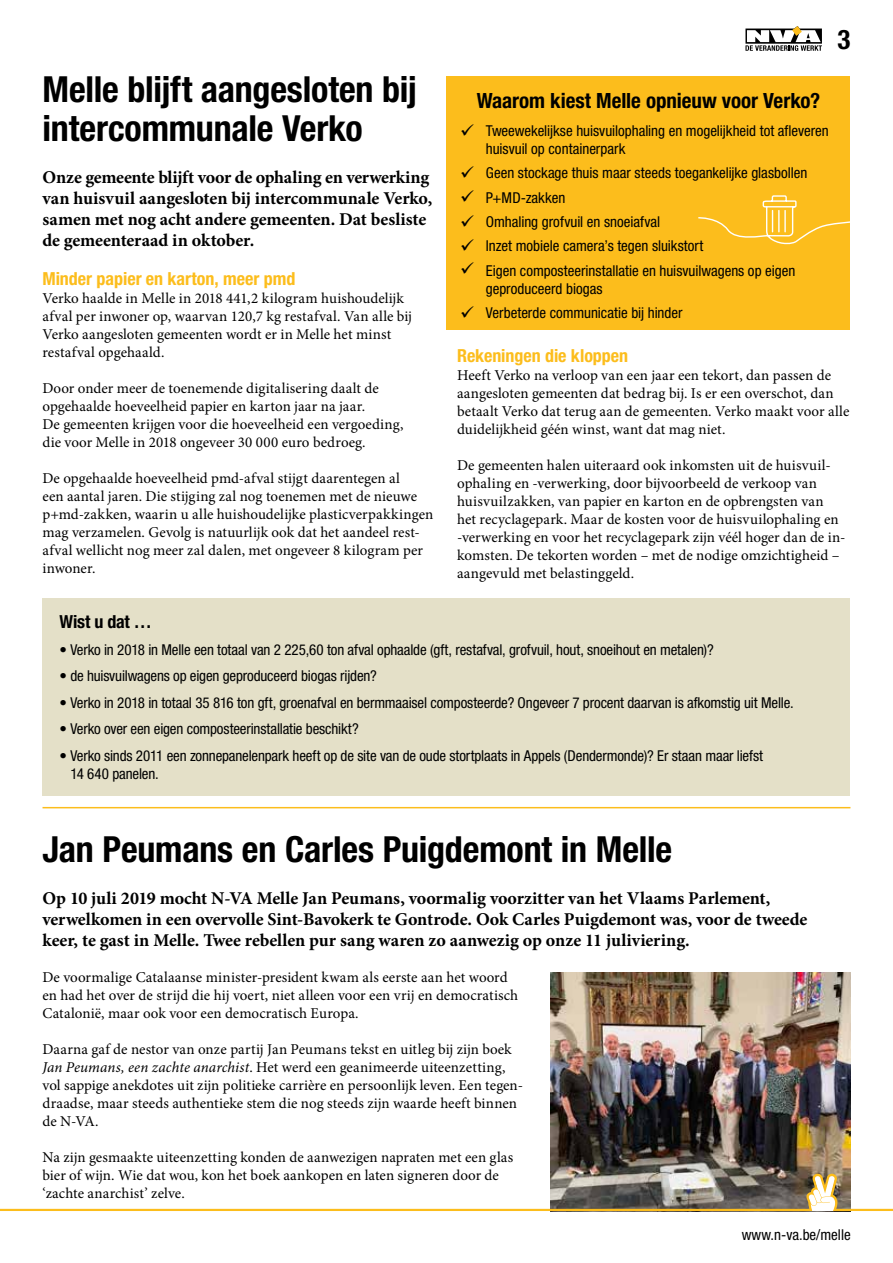
<style>
.page{position:relative;width:893px;height:1263px;background:#fff}
.page>*{position:absolute;margin:0;border:0;box-sizing:border-box;transform-origin:0 0}
.t1{font:700 condensed 36px/39px "Helvetica Neue LT Std";letter-spacing:-.005em;color:#000}
.t2{font:700 condensed 27px "Helvetica Neue LT Std";color:#000}
.t3{font:700 condensed 21px "Helvetica Neue LT Std";color:#000}
.t4{font:700 18px/21px "Minion Pro";letter-spacing:-.005em;color:#000}
.t5{font:700 condensed 18px "Helvetica Neue LT Std";color:#fcbd1c}
.t6{font:700 condensed 18px "Helvetica Neue LT Std";letter-spacing:-.01em;color:#000}
.t7{font:18px/24px "Wingdings";color:#000;text-align:justify}
.t8{font:15px/18px "Minion Pro";color:#000}
.t9{font:condensed 15px/24.3px "Helvetica Neue LT Std";letter-spacing:-.005em;color:#000}
.s1{font-style:italic}
</style>
<div class="page">
<div style="left:43px;top:598px;width:807px;height:198px;background:#e4e0c8"></div>
<hr style="left:43px;top:807px;width:807px;height:1px;background:#fcbd1c">
<img style="left:551px;top:972px;width:300px;height:201px">
<div style="left:446px;top:77px;width:404px;height:253px;background:#fcbd1c"></div>
<svg style="left:698px;top:195px;width:152px;height:50px"></svg>
<svg style="left:0;top:1173px;width:893px;height:38px"></svg>
<svg style="left:745px;top:26px;width:77px;height:25px"></svg>
<h1 class="t1" style="left:43px;top:69px;width:376px">Melle blijft aangesloten bij intercommunale Verko</h1>
<p class="t4" style="left:43px;top:167px;width:391px">Onze gemeente blijft voor de ophaling en verwerking van huisvuil aangesloten bij intercommunale Verko, samen met nog acht andere gemeenten. Dat besliste de gemeenteraad in oktober.</p>
<p class="t5" style="left:43px;top:268px;width:254px">Minder papier en karton, meer pmd</p>
<p class="t8" style="left:43px;top:290px;width:371px">Verko haalde in Melle in 2018 441,2 kilogram huishoudelijk afval per inwoner op, waarvan 120,7 kg restafval. Van alle bij Verko aangesloten gemeenten wordt er in Melle het minst restafval opgehaald.</p>
<p class="t8" style="left:43px;top:380px;width:362px">Door onder meer de toenemende digitalisering daalt de opgehaalde hoeveelheid papier en karton jaar na jaar.<br>De gemeenten krijgen voor die hoeveelheid een vergoeding, die voor Melle in 2018 ongeveer 30 000 euro bedroeg.</p>
<p class="t8" style="left:43px;top:470px;width:392px">De opgehaalde hoeveelheid pmd-afval stijgt daarentegen al<br>een aantal jaren. Die stijging zal nog toenemen met de nieuwe p+md-zakken, waarin u alle huishoudelijke plasticverpakkingen mag verzamelen. Gevolg is natuurlijk ook dat het aandeel rest&shy;afval wellicht nog meer zal dalen, met ongeveer 8 kilogram per inwoner.</p>
<h2 class="t2" style="left:837px;top:23px;width:14px">3</h2>
<h3 class="t3" style="left:477px;top:88px;width:345px">Waarom kiest Melle opnieuw voor Verko?</h3>
<p class="t9" style="left:486px;top:121px;width:344px;line-height:18px">Tweewekelijkse huisvuilophaling en mogelijkheid tot afleveren huisvuil op containerpark</p>
<p class="t9" style="left:486px;top:161px;width:323px">Geen stockage thuis maar steeds toegankelijke glasbollen P+MD-zakken<br>Omhaling grofvuil en snoeiafval<br>Inzet mobiele camera’s tegen sluikstort<br>Eigen composteerinstallatie en huisvuilwagens op eigen</p>
<p class="t9" style="left:486px;top:276px;width:198px">geproduceerd biogas<br>Verbeterde communicatie bij hinder</p>
<p class="t7" style="left:460px;top:162px;width:16px">✓ ✓ ✓ ✓ ✓</p>
<p class="t5" style="left:457px;top:345px;width:173px">Rekeningen die kloppen</p>
<p class="t8" style="left:457px;top:366px;width:394px">Heeft Verko na verloop van een jaar een tekort, dan passen de aangesloten gemeenten dat bedrag bij. Is er een overschot, dan betaalt Verko dat terug aan de gemeenten. Verko maakt voor alle duidelijkheid géén winst, want dat mag niet.</p>
<p class="t8" style="left:457px;top:456px;width:390px">De gemeenten halen uiteraard ook inkomsten uit de huisvuil&shy;ophaling en -verwerking, door bijvoorbeeld de verkoop van huisvuilzakken, van papier en karton en de opbrengsten van het recyclagepark. Maar de kosten voor de huisvuilophaling en -verwerking en voor het recyclagepark zijn véél hoger dan de in&shy;komsten. De tekorten worden – met de nodige omzichtigheid – aangevuld met belastinggeld.</p>
<p class="t6" style="left:60px;top:611px;width:94px">Wist u dat …</p>
<p class="t9" style="left:60px;top:637px;width:656px">• Verko in 2018 in Melle een totaal van 2 225,60 ton afval ophaalde (gft, restafval, grofvuil, hout, snoeihout en metalen)?</p>
<p class="t9" style="left:60px;top:664px;width:319px">• de huisvuilwagens op eigen geproduceerd biogas rijden?</p>
<p class="t9" style="left:60px;top:690px;width:736px">• Verko in 2018 in totaal 35 816 ton gft, groenafval en bermmaaisel composteerde? Ongeveer 7 procent daarvan is afkomstig uit Melle.</p>
<p class="t9" style="left:60px;top:717px;width:301px">• Verko over een eigen composteerinstallatie beschikt?</p>
<p class="t9" style="left:70px;top:746px;width:694px;line-height:18px;text-indent:-11px">• Verko sinds 2011 een zonnepanelenpark heeft op de site van de oude stortplaats in Appels (Dendermonde)? Er staan maar liefst<br>14 640 panelen.</p>
<h1 class="t1" style="left:43px;top:829px;width:631px">Jan Peumans en Carles Puigdemont in Melle</h1>
<p class="t4" style="left:43px;top:888px;width:766px">Op 10 juli 2019 mocht N-VA Melle Jan Peumans, voormalig voorzitter van het Vlaams Parlement, verwelkomen in een overvolle Sint-Bavokerk te Gontrode. Ook Carles Puigdemont was, voor de tweede keer, te gast in Melle. Twee rebellen pur sang waren zo aanwezig op onze 11 juliviering.</p>
<p class="t8" style="left:43px;top:968px;width:477px">De voormalige Catalaanse minister-president kwam als eerste aan het woord en had het over de strijd die hij voert, niet alleen voor een vrij en democratisch<br>Catalonië, maar ook voor een democratisch Europa.</p>
<p class="t8" style="left:43px;top:1040px;width:482px">Daarna gaf de nestor van onze partij Jan Peumans tekst en uitleg bij zijn boek <span class="s1">Jan Peumans, een zachte anarchist</span>. Het werd een geanimeerde uiteenzetting, vol sappige anekdotes uit zijn politieke carrière en persoonlijk leven. Een tegen&shy;draadse, maar steeds authentieke stem die nog steeds zijn waarde heeft binnen de N-VA.</p>
<p class="t8" style="left:43px;top:1148px;width:472px">Na zijn gesmaakte uiteenzetting konden de aanwezigen napraten met een glas bier of wijn. Wie dat wou, kon het boek aankopen en laten signeren door de ‘zachte anarchist’ zelve.</p>
<p class="t9" style="left:742px;top:1222px;width:110px">www.n-va.be/melle</p>
</div>
